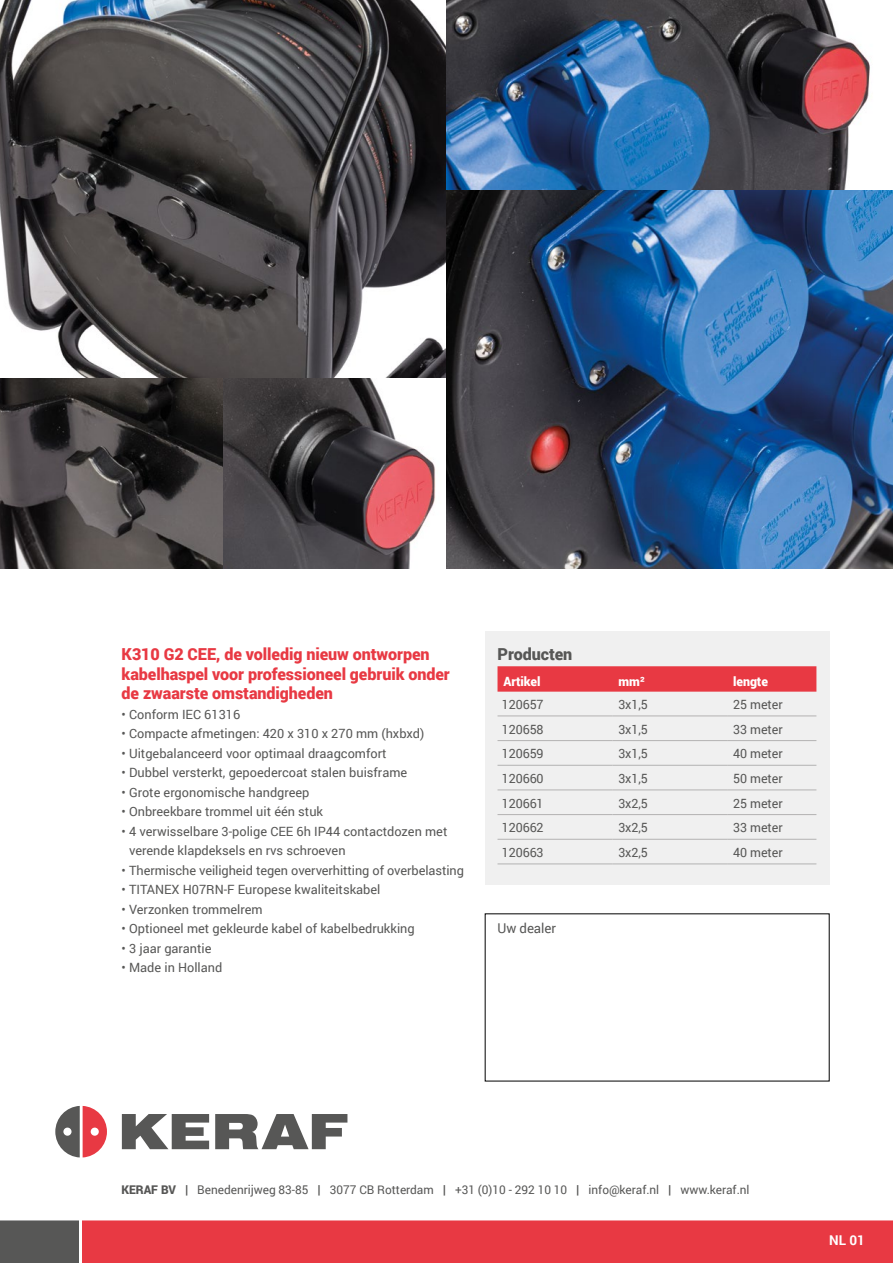
<style>
.page{position:relative;width:893px;height:1263px;background:#fff}
.page>*{position:absolute;margin:0;border:0;box-sizing:border-box;transform-origin:0 0}
.t1{font:900 16.5px/19.5px "Roboto";letter-spacing:-.005em;color:#e83943}
.t2{font:900 16.5px "Roboto";letter-spacing:-.005em;color:#575756}
.t3{font:13.5px "Roboto";letter-spacing:-.005em;color:#575756}
.t4{font:700 13.5px "Roboto";color:#fff}
.t5{font:12.75px/19.5px "Roboto";color:#575756}
.t6{font:900 12.75px "Roboto";letter-spacing:-.005em;color:#fff}
.t7{font:12px "Roboto";letter-spacing:-.005em;color:#575756}
.s1{font-weight:900}
.s2{font-size:12.3px}
</style>
<div class="page">
<div style="left:485px;top:631px;width:344px;height:254px;background:#f0f0f0"></div>
<svg style="left:497px;top:666px;width:319px;height:26px;background:#e83d47"></svg>
<hr style="left:497px;top:715px;width:115px;height:1px;background:#b3b2b2">
<hr style="left:612px;top:715px;width:115px;height:1px;background:#b3b2b2">
<hr style="left:727px;top:715px;width:89px;height:1px;background:#b3b2b2">
<hr style="left:497px;top:740px;width:115px;height:1px;background:#b3b2b2">
<hr style="left:612px;top:740px;width:115px;height:1px;background:#b3b2b2">
<hr style="left:727px;top:740px;width:89px;height:1px;background:#b3b2b2">
<hr style="left:497px;top:765px;width:115px;height:1px;background:#b3b2b2">
<hr style="left:612px;top:765px;width:115px;height:1px;background:#b3b2b2">
<hr style="left:727px;top:765px;width:89px;height:1px;background:#b3b2b2">
<hr style="left:497px;top:789px;width:115px;height:1px;background:#b3b2b2">
<hr style="left:612px;top:789px;width:115px;height:1px;background:#b3b2b2">
<hr style="left:727px;top:789px;width:89px;height:1px;background:#b3b2b2">
<hr style="left:497px;top:814px;width:115px;height:1px;background:#b3b2b2">
<hr style="left:612px;top:814px;width:115px;height:1px;background:#b3b2b2">
<hr style="left:727px;top:814px;width:89px;height:1px;background:#b3b2b2">
<hr style="left:497px;top:839px;width:115px;height:1px;background:#b3b2b2">
<hr style="left:612px;top:839px;width:115px;height:1px;background:#b3b2b2">
<hr style="left:727px;top:839px;width:89px;height:1px;background:#b3b2b2">
<hr style="left:497px;top:863px;width:115px;height:1px;background:#b3b2b2">
<hr style="left:612px;top:863px;width:115px;height:1px;background:#b3b2b2">
<hr style="left:727px;top:863px;width:89px;height:1px;background:#b3b2b2">
<div style="left:0;top:1220px;width:81px;height:43px;background:#575756"></div>
<div style="left:81px;top:1220px;width:812px;height:43px;background:#e83943"></div>
<hr style="left:80px;top:1220px;width:2px;height:43px;background:#fff">
<svg style="left:55px;top:1106px;width:52px;height:51px"></svg>
<svg style="left:122px;top:1114px;width:87px;height:35px"></svg>
<svg style="left:215px;top:1114px;width:132px;height:35px"></svg>
<img style="left:0;top:0;width:846px;height:379px">
<svg style="left:0;top:379px;width:223px;height:189px;background:#403c3c"></svg>
<svg style="left:223px;top:379px;width:213px;height:189px;background:#675559"></svg>
<svg style="left:446px;top:190px;width:447px;height:378px;background:#33547a"></svg>
<svg style="left:446px;top:0;width:424px;height:189px;background:#475771"></svg>
<p class="t1" style="left:122px;top:644px;width:330px">K310 G2 CEE, de volledig nieuw ontworpen kabelhaspel voor professioneel gebruik onder de zwaarste omstandigheden</p>
<p class="t5" style="left:122px;top:704px;width:120px">• Conform IEC 61316</p>
<p class="t5" style="left:122px;top:723px;width:304px">• Compacte afmetingen: 420 x 310 x 270 mm (hxbxd)</p>
<p class="t5" style="left:122px;top:743px;width:266px">• Uitgebalanceerd voor optimaal draagcomfort</p>
<p class="t5" style="left:122px;top:762px;width:287px">• Dubbel versterkt, gepoedercoat stalen buisframe</p>
<p class="t5" style="left:122px;top:782px;width:189px">• Grote ergonomische handgreep</p>
<p class="t5" style="left:122px;top:801px;width:203px">• Onbreekbare trommel uit één stuk</p>
<p class="t5" style="left:129px;top:821px;width:320px;text-indent:-7px">• 4 verwisselbare 3-polige CEE 6h IP44 contactdozen met verende klapdeksels en rvs schroeven</p>
<p class="t5" style="left:122px;top:860px;width:344px">• Thermische veiligheid tegen oververhitting of overbelasting</p>
<p class="t5" style="left:122px;top:879px;width:260px">• TITANEX H07RN-F Europese kwaliteitskabel</p>
<p class="t5" style="left:122px;top:899px;width:143px">• Verzonken trommelrem</p>
<p class="t5" style="left:122px;top:918px;width:295px">• Optioneel met gekleurde kabel of kabelbedrukking</p>
<p class="t5" style="left:122px;top:938px;width:91px">• 3 jaar garantie</p>
<p class="t5" style="left:122px;top:957px;width:102px">• Made in Holland</p>
<p class="t2" style="left:497px;top:643px;width:76px">Producten</p>
<p class="t6" style="left:503px;top:672px;width:39px">Artikel</p>
<p class="t6" style="left:618px;top:672px;width:28px">mm²</p>
<p class="t6" style="left:733px;top:672px;width:36px">lengte</p>
<p class="t5" style="left:502px;top:694px;width:43px">120657</p>
<p class="t5" style="left:618px;top:694px;width:31px">3x1,5</p>
<p class="t5" style="left:733px;top:694px;width:51px">25 meter</p>
<p class="t5" style="left:502px;top:719px;width:43px">120658</p>
<p class="t5" style="left:618px;top:719px;width:31px">3x1,5</p>
<p class="t5" style="left:733px;top:719px;width:51px">33 meter</p>
<p class="t5" style="left:502px;top:743px;width:43px">120659</p>
<p class="t5" style="left:618px;top:743px;width:31px">3x1,5</p>
<p class="t5" style="left:733px;top:743px;width:51px">40 meter</p>
<p class="t5" style="left:502px;top:768px;width:43px">120660</p>
<p class="t5" style="left:618px;top:768px;width:31px">3x1,5</p>
<p class="t5" style="left:733px;top:768px;width:51px">50 meter</p>
<p class="t5" style="left:502px;top:793px;width:43px">120661</p>
<p class="t5" style="left:618px;top:793px;width:31px">3x2,5</p>
<p class="t5" style="left:733px;top:793px;width:51px">25 meter</p>
<p class="t5" style="left:502px;top:817px;width:43px">120662</p>
<p class="t5" style="left:618px;top:817px;width:31px">3x2,5</p>
<p class="t5" style="left:733px;top:817px;width:51px">33 meter</p>
<p class="t5" style="left:502px;top:842px;width:43px">120663</p>
<p class="t5" style="left:618px;top:842px;width:31px">3x2,5</p>
<p class="t5" style="left:733px;top:842px;width:51px">40 meter</p>
<p class="t3" style="left:497px;top:919px;width:60px">Uw dealer</p>
<p class="t7" style="left:122px;top:1181px;width:629px"><span class="s1">KERAF BV</span> <span class="s2">|</span> Benedenrijweg 83-85 <span class="s2">|</span> 3077 CB Rotterdam <span class="s2">|</span> +31 (0)10 - 292 10 10 <span class="s2">|</span> info@keraf.nl <span class="s2">|</span> www.keraf.nl</p>
<p class="t4" style="left:829px;top:1231px;width:37px">NL 01</p>
</div>
